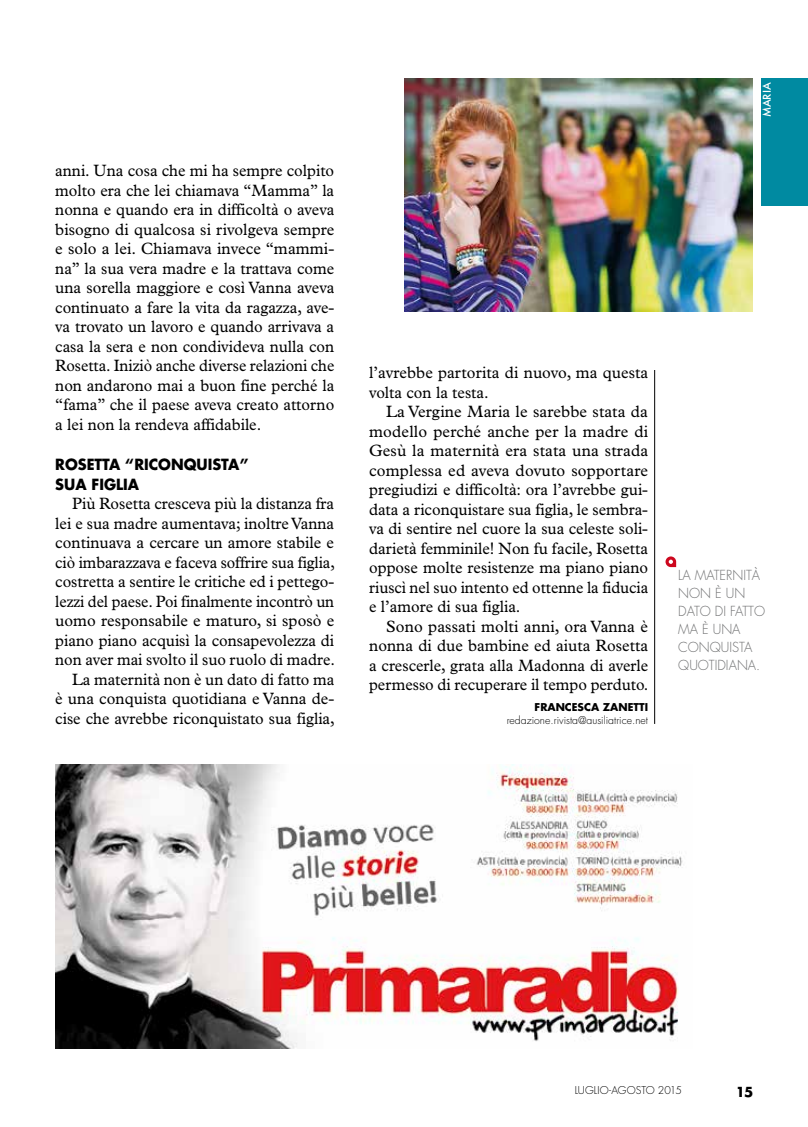
<style>
.page{position:relative;width:808px;height:1127px;background:#fff}
.page>*{position:absolute;margin:0;border:0;box-sizing:border-box;transform-origin:0 0}
.t1{font:16.5px/19.5px "Plantin";color:#000;text-align:justify;scale:.96 1}
.t2{font:16.5px/19.5px "Plantin";color:#000;text-align:justify}
.t3{font:700 15px/19.5px "Futura";color:#000;scale:.96 1}
.t4{font:300 13.5px/18px "Futura";color:#707172;scale:.96 1}
.t5{font:700 13.5px "Futura";color:#000}
.t6{font:300 10.5px "Futura";color:#000}
.t7{font:700 10.5px "Futura";color:#000}
.t8{font:500 10.5px "Futura";color:#fff}
</style>
<div class="page">
<div style="left:761px;top:79px;width:47px;height:127px;background:#008aa1"></div>
<svg style="left:665px;top:556px;width:11px;height:11px"></svg>
<img style="left:404px;top:79px;width:349px;height:232px">
<img style="left:55px;top:765px;width:628px;height:283px">
<hr style="left:654px;top:370px;width:1px;height:354px;background:#000">
<p class="t1" style="left:55px;top:161px;width:292px">anni. Una cosa che mi ha sempre colpito molto era che lei chiamava “Mamma” la nonna e quando era in difficoltà o aveva bisogno di qualcosa si rivolgeva sempre e solo a lei. Chiamava invece “mammi&shy;na” la sua vera madre e la trattava come una sorella maggiore e così Vanna aveva continuato a fare la vita da ragazza, ave&shy;va trovato un lavoro e quando arrivava a casa la sera e non condivideva nulla con Rosetta. Iniziò anche diverse relazioni che non andarono mai a buon fine perché la “fama” che il paese aveva creato attorno a lei non la rendeva affidabile.</p>
<p class="t3" style="left:55px;top:455px;width:203px">ROSETTA “RICONQUISTA”<br>SUA FIGLIA</p>
<p class="t1" style="left:55px;top:494px;width:293px;text-align:right">Più Rosetta cresceva più la distanza fra lei e sua madre aumentava; inoltre Vanna continuava a cercare un amore stabile e ciò imbarazzava e faceva soffrire sua figlia, costretta a sentire le critiche ed i pettego&shy;lezzi del paese. Poi finalmente incontrò un uomo responsabile e maturo, si sposò e piano piano acquisì la consapevolezza di non aver mai svolto il suo ruolo di madre.<br>La maternità non è un dato di fatto ma<br>è una conquista quotidiana e Vanna de&shy;cise che avrebbe riconquistato sua figlia,</p>
<p class="t8" style="left:760px;top:117px;width:37px;rotate:-90deg">MARIA</p>
<p class="t2" style="left:369px;top:363px;width:281px">l’avrebbe partorita di nuovo, ma questa volta con la testa.</p>
<p class="t2" style="left:369px;top:402px;width:281px;text-indent:17px">La Vergine Maria le sarebbe stata da modello perché anche per la madre di Gesù la maternità era stata una strada complessa ed aveva dovuto sopportare pregiudizi e difficoltà: ora l’avrebbe gui&shy;data a riconquistare sua figlia, le sembra&shy;va di sentire nel cuore la sua celeste soli&shy;darietà femminile! Non fu facile, Rosetta oppose molte resistenze ma piano piano riuscì nel suo intento ed ottenne la fiducia e l’amore di sua figlia.</p>
<p class="t2" style="left:369px;top:616px;width:281px;text-indent:17px">Sono passati molti anni, ora Vanna è nonna di due bambine ed aiuta Rosetta a crescerle, grata alla Madonna di averle permesso di recuperare il tempo perduto.</p>
<p class="t7" style="left:535px;top:700px;width:115px">FRANCESCA ZANETTI</p>
<p class="t6" style="left:507px;top:714px;width:143px">redazione.rivista@ausiliatrice.net</p>
<p class="t4" style="left:678px;top:566px;width:92px">LA MATERNITÀ<br>NON È UN<br>DATO DI FATTO<br>MA È UNA<br>CONQUISTA<br>QUOTIDIANA.</p>
<p class="t6" style="left:575px;top:1084px;width:109px">LUGLIO-AGOSTO 2015</p>
<p class="t5" style="left:736px;top:1083px;width:19px">15</p>
</div>
